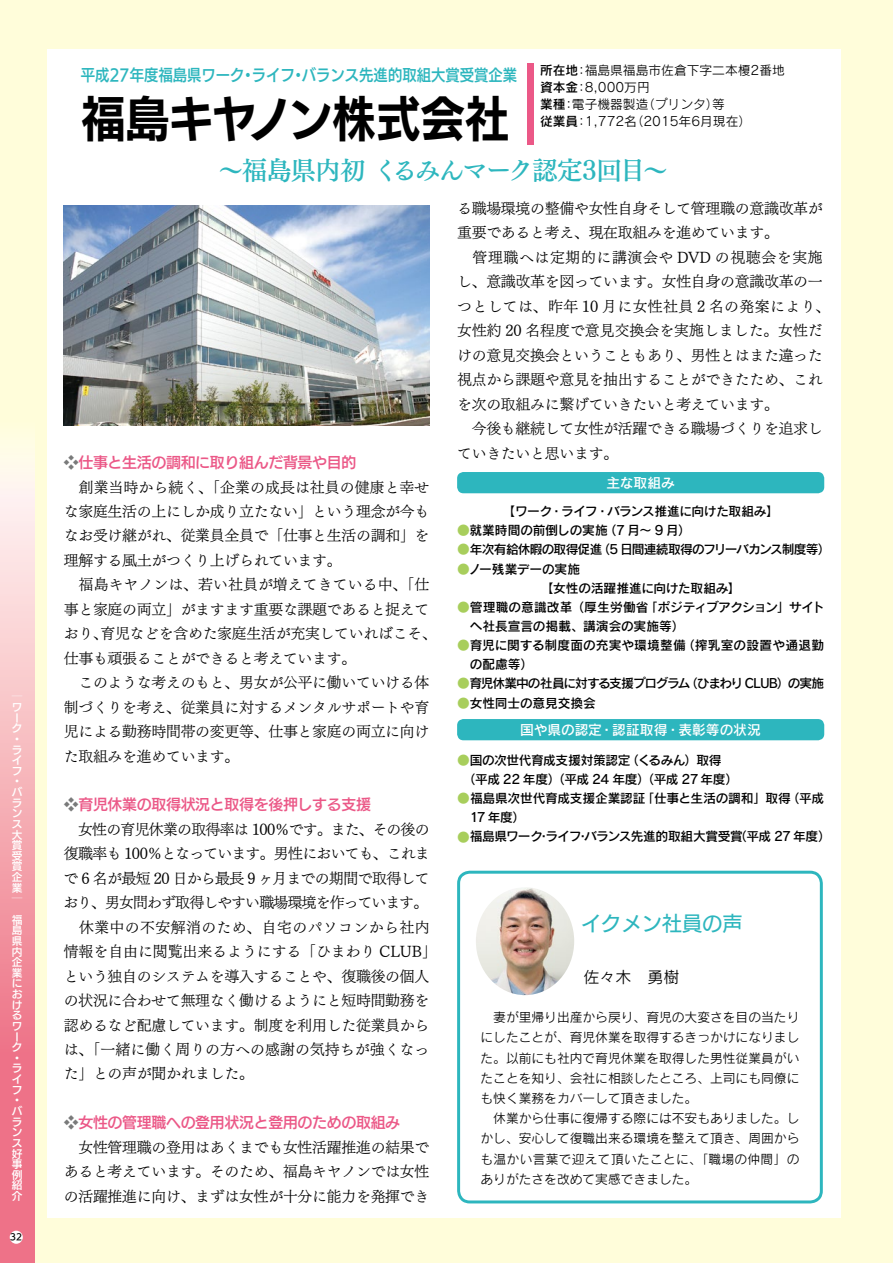
<style>
.page{position:relative;width:893px;height:1263px;background:#fffdda}
.page>*{position:absolute;margin:0;border:0;box-sizing:border-box;transform-origin:0 0}
.t1{font:48.3px "UD Kakugo Large Pro B";letter-spacing:-.01em;color:#000;scale:.92 1}
.t2{font:25.5px "UD Mincho Pro DB";letter-spacing:-.07em;color:#2db6be}
.t3{font:20.25px "UD Kakugo Large Pro M";color:#2db6be}
.t4{font:15.9px "UD Kakugo Large Pro DB";color:#2db6be;scale:.9 1}
.t5{font:15.9px "Rodin Pro M";color:#000}
.t6{font:14.85px/24.5px "UD Mincho Pro L";letter-spacing:-.02em;color:#000}
.t7{font:14.85px "UD Kakugo Large Pro DB";letter-spacing:-.02em;color:#eb5887}
.t8{font:13.8px "Rodin Pro DB";letter-spacing:-.01em;color:#fff}
.t9{font:12.75px/20.2px "Rodin Pro M";color:#000}
.t10{font:12.75px/19.2px "Rodin Pro DB";letter-spacing:-.03em;color:#000}
.t11{font:12.75px/19.2px "Rodin Pro DB";letter-spacing:-.005em;color:#000}
.t12{font:12.75px/19.2px "Rodin Pro DB";letter-spacing:.005em;color:#000}
.t13{font:12.75px "Rodin Pro DB";letter-spacing:-.08em;color:#000}
.t14{font:12.75px "Rodin Pro DB";letter-spacing:-.065em;color:#000}
.t15{font:12.75px "Rodin Pro DB";letter-spacing:-.01em;color:#000}
.t16{font:10.65px/10.6px "UD Kakugo Large Pro DB";color:#fff}
.t17{font:8.55px "UD Kakugo Large Pro DB";color:#000}
.s1{font-family:"Rodin Pro DB"}
.s2{color:#797a7a}
.s3{font-family:"UD Mincho Pro L";color:#797a7a}
.s4{color:#a8ce5c}
.s5{font-family:"UD Mincho Pro L";color:#a8ce5c}
</style>
<div class="page">
<div style="left:48px;top:49px;width:793px;height:1168px;background:#fff"></div>
<img style="left:0;top:444px;width:34px;height:819px">
<div style="left:10px;top:1231px;width:13px;height:13px;background:#fff;border-radius:50%"></div>
<img style="left:64px;top:205px;width:365px;height:220px">
<svg style="left:457px;top:871px;width:366px;height:332px"></svg>
<img style="left:476px;top:887px;width:98px;height:108px">
<div style="left:457px;top:472px;width:367px;height:21px;background:#2db6be;border-radius:6px"></div>
<div style="left:457px;top:719px;width:367px;height:21px;background:#2db6be;border-radius:6px"></div>
<div style="left:527px;top:64px;width:7px;height:81px;background:#eb5887"></div>
<p class="t16" style="left:12px;top:701px;width:12px">ワーク・ライフ・バランス大賞受賞企業─</p>
<p class="t16" style="left:12px;top:914px;width:12px">福島県内企業におけるワーク・ライフ・バランス好事例紹介</p>
<p class="t17" style="left:10px;top:1230px;width:13px">32</p>
<p class="t9" style="left:540px;top:61px;width:246px;line-height:17px"><span class="s1">所在地</span>：福島県福島市佐倉下字二本榎2番地<span class="s1">資本金</span>：8,000万円<br><span class="s1">業種</span>：電子機器製造（プリンタ）等<br><span class="s1">従業員</span>：1,772名（2015年6月現在）</p>
<p class="t4" style="left:81px;top:62px;width:486px">平成27年度福島県ワーク・ライフ・バランス先進的取組大賞受賞企業</p>
<h1 class="t1" style="left:81px;top:78px;width:467px">福島キヤノン株式会社</h1>
<h2 class="t2" style="left:218px;top:150px;width:452px">～福島県内初 くるみんマーク認定3回目～</h2>
<p class="t7" style="left:64px;top:450px;width:294px"><span class="s2">❖</span>仕事と生活の調和に取り組んだ背景や目的</p>
<p class="t6" style="left:64px;top:474px;width:375px">　創業当時から続く、「企業の成長は社員の健康と幸せな家庭生活の上にしか成り立たない」という理念が今もなお受け継がれ、従業員全員で「仕事と生活の調和」を理解する風土がつくり上げられています。<br>　福島キヤノンは、若い社員が増えてきている中、「仕事と家庭の両立」がますます重要な課題であると捉えており、育児などを含めた家庭生活が充実していればこそ、仕事も頑張ることができると考えています。<br>　このような考えのもと、男女が公平に働いていける体制づくりを考え、従業員に対するメンタルサポートや育児による勤務時間帯の変更等、仕事と家庭の両立に向けた取組みを進めています。</p>
<p class="t7" style="left:64px;top:793px;width:309px"><span class="s3">❖</span>育児休業の取得状況と取得を後押しする支援</p>
<p class="t6" style="left:64px;top:816px;width:375px">　女性の育児休業の取得率は 100％です。また、その後の復職率も 100％となっています。男性においても、これまで 6 名が最短 20 日から最長 9 ヶ月までの期間で取得しており、男女問わず取得しやすい職場環境を作っています。　休業中の不安解消のため、自宅のパソコンから社内情報を自由に閲覧出来るようにする「ひまわり CLUB」という独自のシステムを導入することや、復職後の個人の状況に合わせて無理なく働けるようにと短時間勤務を認めるなど配慮しています。制度を利用した従業員からは、「一緒に働く周りの方への感謝の気持ちが強くなった」との声が聞かれました。</p>
<p class="t7" style="left:64px;top:1110px;width:338px"><span class="s3">❖</span>女性の管理職への登用状況と登用のための取組み</p>
<p class="t6" style="left:64px;top:1134px;width:367px;text-align:justify">　女性管理職の登用はあくまでも女性活躍推進の結果であると考えています。そのため、福島キヤノンでは女性の活躍推進に向け、まずは女性が十分に能力を発揮でき</p>
<p class="t6" style="left:457px;top:196px;width:375px">る職場環境の整備や女性自身そして管理職の意識改革が重要であると考え、現在取組みを進めています。<br>　管理職へは定期的に講演会や DVD の視聴会を実施し、意識改革を図っています。女性自身の意識改革の一つとしては、昨年 10 月に女性社員 2 名の発案により、女性約 20 名程度で意見交換会を実施しました。女性だけの意見交換会ということもあり、男性とはまた違った視点から課題や意見を抽出することができたため、これを次の取組みに繋げていきたいと考えています。<br>　今後も継続して女性が活躍できる職場づくりを追求していきたいと思います。</p>
<p class="t8" style="left:606px;top:473px;width:70px">主な取組み</p>
<p class="t10" style="left:503px;top:501px;width:278px">【ワーク・ライフ・バランス推進に向けた取組み】</p>
<p class="t10" style="left:457px;top:520px;width:235px"><span class="s4">●</span>就業時間の前倒しの実施（7 月～ 9 月）</p>
<p class="t14" style="left:457px;top:541px;width:375px"><span class="s5">●</span>年次有給休暇の取得促進（5 日間連続取得のフリーバカンス制度等）</p>
<p class="t10" style="left:541px;top:559px;width:202px;text-indent:-84px"><span class="s5">●</span>ノー残業デーの実施<br>【女性の活躍推進に向けた取組み】</p>
<p class="t11" style="left:470px;top:597px;width:356px;text-indent:-13px"><span class="s5">●</span>管理職の意識改革 （厚生労働省「ポジティブアクション」サイトへ社長宣言の掲載、講演会の実施等）</p>
<p class="t12" style="left:470px;top:635px;width:356px;text-indent:-13px"><span class="s5">●</span>育児に関する制度面の充実や環境整備（搾乳室の設置や通退勤の配慮等）</p>
<p class="t13" style="left:457px;top:675px;width:369px"><span class="s5">●</span>育児休業中の社員に対する支援プログラム（ひまわり CLUB）の実施</p>
<p class="t15" style="left:457px;top:694px;width:140px"><span class="s5">●</span>女性同士の意見交換会</p>
<p class="t8" style="left:520px;top:720px;width:242px">国や県の認定・認証取得・表彰等の状況</p>
<p class="t10" style="left:457px;top:750px;width:283px"><span class="s5">●</span>国の次世代育成支援対策認定（くるみん）取得<br>　（平成 22 年度）（平成 24 年度）（平成 27 年度）</p>
<p class="t10" style="left:470px;top:788px;width:356px;text-indent:-13px"><span class="s5">●</span>福島県次世代育成支援企業認証「仕事と生活の調和」取得（平成<br>17 年度）</p>
<p class="t10" style="left:457px;top:826px;width:375px"><span class="s5">●</span>福島県ワーク・ライフ・バランス先進的取組大賞受賞（平成 27 年度）</p>
<h3 class="t3" style="left:581px;top:907px;width:163px">イクメン社員の声</h3>
<p class="t5" style="left:584px;top:967px;width:97px">佐々木　勇樹</p>
<p class="t9" style="left:480px;top:1007px;width:320px">　妻が里帰り出産から戻り、育児の大変さを目の当たりにしたことが、育児休業を取得するきっかけになりました。以前にも社内で育児休業を取得した男性従業員がいたことを知り、会社に相談したところ、上司にも同僚にも快く業務をカバーして頂きました。<br>　休業から仕事に復帰する際には不安もありました。しかし、安心して復職出来る環境を整えて頂き、周囲からも温かい言葉で迎えて頂いたことに、「職場の仲間」のありがたさを改めて実感できました。</p>
</div>
